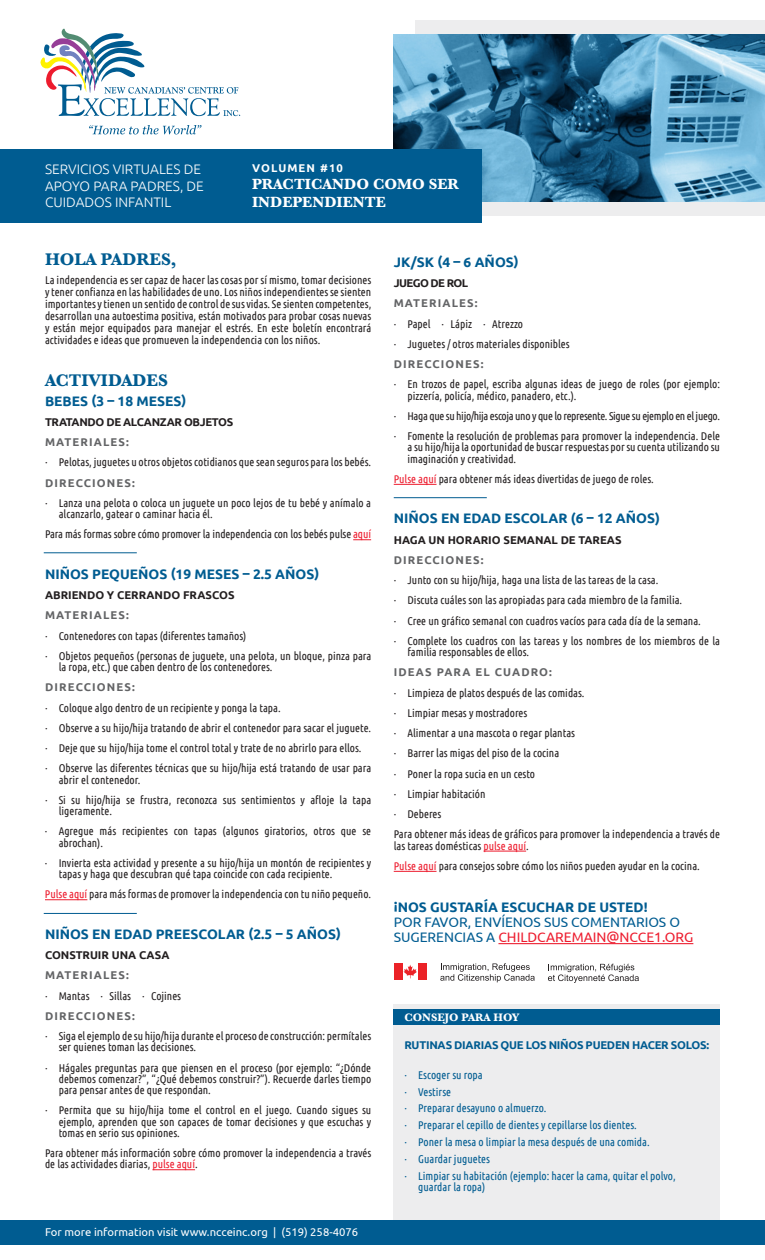
<style>
.page{position:relative;width:765px;height:1260px;background:#fff}
.page>*{position:absolute;margin:0;border:0;box-sizing:border-box;transform-origin:0 0}
.t1{font:700 17.5px "Baskerville";color:#005c91}
.t2{font:700 15.25px/18.4px "Baskerville";color:#fff}
.t3{font:700 13.75px "Ubuntu";color:#005c91}
.t4{font:13.75px/15px "Ubuntu";color:#005c91}
.t5{font:300 13.75px/16.5px "Ubuntu";color:#fff}
.t6{font:11.25px/20.2px "Ubuntu Condensed";color:#231f20}
.t7{font:11.25px/16.9px "Ubuntu Condensed";color:#005c91}
.t8{font:700 11.25px "Ubuntu";letter-spacing:.1em;color:#636466}
.t9{font:700 11.25px "Ubuntu";color:#231f20}
.t10{font:11.25px "Ubuntu";color:#fff}
.t11{font:700 11.25px "Ubuntu";letter-spacing:-.02em;color:#005c91}
.t12{font:700 11.25px "Ubuntu";letter-spacing:-.03em;color:#231f20}
.t13{font:700 11.25px "Baskerville";color:#fff}
.t14{font:700 11.25px "Ubuntu";letter-spacing:-.05em;color:#231f20}
.t15{font:700 11.25px "Ubuntu";letter-spacing:.1em;color:#fff}
.s1{color:#ed1c2e}
</style>
<div class="page">
<svg style="left:353px;top:539px;width:18px;height:1px"></svg>
<hr style="left:45px;top:899px;width:42px;height:1px;background:#ed1c2e">
<hr style="left:152px;top:1169px;width:43px;height:1px;background:#ed1c2e">
<hr style="left:394px;top:484px;width:43px;height:1px;background:#ed1c2e">
<hr style="left:484px;top:851px;width:42px;height:1px;background:#ed1c2e">
<hr style="left:394px;top:871px;width:43px;height:1px;background:#ed1c2e">
<div style="left:415px;top:20px;width:350px;height:195px;background:#ededee"></div>
<img style="left:394px;top:34px;width:371px;height:167px">
<div style="left:0;top:149px;width:482px;height:73px;background:#005c91"></div>
<div style="left:0;top:1220px;width:765px;height:25px;background:#005c91"></div>
<svg style="left:40px;top:29px;width:200px;height:87px"></svg>
<svg style="left:89px;top:125px;width:113px;height:9px"></svg>
<hr style="left:44px;top:552px;width:93px;height:1px;background:#005c91">
<hr style="left:394px;top:497px;width:93px;height:1px;background:#005c91">
<hr style="left:44px;top:913px;width:93px;height:1px;background:#005c91">
<hr style="left:498px;top:943px;width:195px;height:1px;background:#ed1c2e">
<div style="left:394px;top:1004px;width:326px;height:216px;background:#ededee"></div>
<div style="left:394px;top:1009px;width:326px;height:16px;background:#005c91"></div>
<svg style="left:440px;top:963px;width:95px;height:19px"></svg>
<svg style="left:548px;top:964px;width:91px;height:19px"></svg>
<svg style="left:403px;top:965px;width:14px;height:13px"></svg>
<div style="left:394px;top:963px;width:8px;height:17px;background:#eb2227"></div>
<div style="left:418px;top:963px;width:9px;height:17px;background:#eb2227"></div>
<p class="t5" style="left:45px;top:161px;width:160px">SERVICIOS VIRTUALES DE<br>APOYO PARA PADRES, DE<br>CUIDADOS INFANTIL</p>
<p class="t15" style="left:252px;top:161px;width:92px">VOLUMEN #10</p>
<h2 class="t2" style="left:252px;top:175px;width:208px">PRACTICANDO COMO SER<br>INDEPENDIENTE</h2>
<h1 class="t1" style="left:45px;top:247px;width:133px">HOLA PADRES,</h1>
<p class="t6" style="left:45px;top:274px;width:328px;line-height:11.9px;text-align:justify">La independencia es ser capaz de hacer las cosas por sí mismo, tomar decisiones ytenerconfianza en las habilidades de uno. Los niñosindependientesse sienten importantes y tienen un sentido de control de sus vidas. Se sienten competentes, desarrollan una autoestima positiva, están motivados para probar cosas nuevas y están mejor equipados para manejar el estrés. En este boletín encontrará actividades e ideas que promueven la independencia con los niños.</p>
<h1 class="t1" style="left:45px;top:368px;width:125px">ACTIVIDADES</h1>
<p class="t3" style="left:45px;top:392px;width:143px">BEBES (3 – 18 MESES)</p>
<p class="t12" style="left:45px;top:414px;width:190px">TRATANDO DE ALCANZAR OBJETOS</p>
<p class="t8" style="left:45px;top:435px;width:85px">MATERIALES:</p>
<p class="t6" style="left:45px;top:452px;width:328px">· Pelotas, juguetes u otros objetos cotidianos que sean seguros para los bebés.</p>
<p class="t8" style="left:45px;top:475px;width:91px">DIRECCIONES:</p>
<p class="t6" style="left:59px;top:497px;width:314px;line-height:11.2px;text-indent:-14px">· Lanza una pelota o coloca un juguete un poco lejos de tu bebé y anímalo a alcanzarlo, gatear o caminar hacia él.</p>
<p class="t6" style="left:45px;top:524px;width:328px">Para más formas sobre cómo promover la independencia con los bebés pulse <span class="s1">aquí</span></p>
<p class="t3" style="left:45px;top:565px;width:276px">NIÑOS PEQUEÑOS (19 MESES – 2.5 AÑOS)</p>
<p class="t9" style="left:45px;top:588px;width:191px">ABRIENDO Y CERRANDO FRASCOS</p>
<p class="t8" style="left:45px;top:608px;width:85px">MATERIALES:</p>
<p class="t6" style="left:45px;top:625px;width:328px">· Contenedores con tapas (diferentes tamaños)<br>· Objetos pequeños (personas de juguete, una pelota, un bloque, pinza para</p>
<p class="t6" style="left:59px;top:657px;width:215px">la ropa, etc.) que caben dentro de los contenedores.</p>
<p class="t8" style="left:45px;top:680px;width:91px">DIRECCIONES:</p>
<p class="t6" style="left:45px;top:697px;width:328px">· Coloque algo dentro de un recipiente y ponga la tapa.<br>· Observe a su hijo/hija tratando de abrir el contenedor para sacar el juguete. · Deje que su hijo/hija tome el control total y trate de no abrirlo para ellos.<br>· Observe las diferentes técnicas que su hijo/hija está tratando de usar para</p>
<p class="t6" style="left:45px;top:769px;width:328px;text-indent:14px">abrir el contenedor.<br>· Si su hijo/hija se frustra, reconozca sus sentimientos y afloje la tapa</p>
<p class="t6" style="left:45px;top:801px;width:328px;text-indent:14px">ligeramente.<br>· Agregue más recipientes con tapas (algunos giratorios, otros que se</p>
<p class="t6" style="left:45px;top:832px;width:328px;text-indent:14px">abrochan).<br>· Invierta esta actividad y presente a su hijo/hija un montón de recipientes y</p>
<p class="t6" style="left:45px;top:864px;width:328px;text-indent:14px">tapas y haga que descubran qué tapa coincide con cada recipiente.<br><span class="s1">Pulse aquí</span> para más formas de promover la independencia con tu niño pequeño.</p>
<p class="t3" style="left:45px;top:925px;width:297px">NIÑOS EN EDAD PREESCOLAR (2.5 – 5 AÑOS)</p>
<p class="t9" style="left:45px;top:948px;width:126px">CONSTRUIR UNA CASA</p>
<p class="t8" style="left:45px;top:968px;width:85px">MATERIALES:</p>
<p class="t6" style="left:45px;top:985px;width:138px">· Mantas · Sillas · Cojines</p>
<p class="t8" style="left:45px;top:1008px;width:91px">DIRECCIONES:</p>
<p class="t6" style="left:59px;top:1030px;width:314px;line-height:11.2px;text-indent:-14px">· Siga el ejemplo de su hijo/hija durante el proceso de construcción: permítales ser quienes toman las decisiones.</p>
<p class="t6" style="left:59px;top:1062px;width:314px;line-height:11.2px;text-align:justify;text-indent:-14px">· Hágales preguntas para que piensen en el proceso (por ejemplo: “¿Dónde debemos comenzar?”, “¿Qué debemos construir?”). Recuerde darles tiempo para pensar antes de que respondan.</p>
<p class="t6" style="left:59px;top:1104px;width:314px;line-height:11.2px;text-align:justify;text-indent:-14px">· Permita que su hijo/hija tome el control en el juego. Cuando sigues su ejemplo, aprenden que son capaces de tomar decisiones y que escuchas y tomas en serio sus opiniones.</p>
<p class="t6" style="left:45px;top:1147px;width:328px;line-height:11.2px">Para obtener más información sobre cómo promover la independencia a través de las actividades diarias, <span class="s1">pulse aquí</span>.</p>
<p class="t10" style="left:45px;top:1225px;width:315px">For more information visit www.ncceinc.org | (519) 258-4076</p>
<p class="t3" style="left:394px;top:253px;width:126px">JK/SK (4 – 6 AÑOS)</p>
<p class="t14" style="left:394px;top:276px;width:76px">JUEGO DE ROL</p>
<p class="t8" style="left:394px;top:296px;width:85px">MATERIALES:</p>
<p class="t6" style="left:394px;top:313px;width:177px">· Papel · Lápiz · Atrezzo<br>· Juguetes / otros materiales disponibles</p>
<p class="t8" style="left:394px;top:357px;width:91px">DIRECCIONES:</p>
<p class="t6" style="left:407px;top:378px;width:314px;line-height:11.2px;text-indent:-14px">· En trozos de papel, escriba algunas ideas de juego de roles (por ejemplo: pizzería, policía, médico, panadero, etc.).</p>
<p class="t6" style="left:394px;top:405px;width:328px">· Haga que su hijo/hija escoja uno y que lo represente. Sigue su ejemplo en el juego. · Fomente la resolución de problemas para promover la independencia. Dele</p>
<p class="t6" style="left:407px;top:441px;width:314px;line-height:11.2px">a su hijo/hija la oportunidad de buscar respuestas por su cuenta utilizando su imaginación y creatividad.</p>
<p class="t6" style="left:394px;top:468px;width:262px"><span class="s1">Pulse aquí</span> para obtener más ideas divertidas de juego de roles.</p>
<p class="t3" style="left:394px;top:510px;width:268px">NIÑOS EN EDAD ESCOLAR (6 – 12 AÑOS)</p>
<p class="t9" style="left:394px;top:532px;width:230px">HAGA UN HORARIO SEMANAL DE TAREAS</p>
<p class="t8" style="left:394px;top:553px;width:91px">DIRECCIONES:</p>
<p class="t6" style="left:394px;top:570px;width:328px">· Junto con su hijo/hija, haga una lista de las tareas de la casa.<br>· Discuta cuáles son las apropiadas para cada miembro de la familia.<br>· Cree un gráfico semanal con cuadros vacíos para cada día de la semana.<br>· Complete los cuadros con las tareas y los nombres de los miembros de la</p>
<p class="t6" style="left:407px;top:642px;width:123px">familia responsables de ellos.</p>
<p class="t8" style="left:394px;top:665px;width:160px">IDEAS PARA EL CUADRO:</p>
<p class="t6" style="left:394px;top:682px;width:328px">· Limpieza de platos después de las comidas.<br>· Limpiar mesas y mostradores<br>· Alimentar a una mascota o regar plantas<br>· Barrer las migas del piso de la cocina<br>· Poner la ropa sucia en un cesto<br>· Limpiar habitación<br>· Deberes<br>Para obtener más ideas de gráficos para promover la independencia a través de</p>
<p class="t6" style="left:394px;top:835px;width:308px">las tareas domésticas <span class="s1">pulse aquí</span>.<br><span class="s1">Pulse aquí</span> para consejos sobre cómo los niños pueden ayudar en la cocina.</p>
<p class="t3" style="left:394px;top:898px;width:255px">¡NOS GUSTARÍA ESCUCHAR DE USTED!</p>
<p class="t4" style="left:394px;top:914px;width:301px">POR FAVOR, ENVÍENOS SUS COMENTARIOS O<br>SUGERENCIAS A <span class="s1">CHILDCAREMAIN@NCCE1.ORG</span></p>
<p class="t13" style="left:404px;top:1009px;width:117px">CONSEJO PARA HOY</p>
<p class="t11" style="left:404px;top:1038px;width:306px">RUTINAS DIARIAS QUE LOS NIÑOS PUEDEN HACER SOLOS:</p>
<p class="t7" style="left:404px;top:1066px;width:273px">· Escoger su ropa<br>· Vestirse<br>· Preparar desayuno o almuerzo.<br>· Preparar el cepillo de dientes y cepillarse los dientes.<br>· Poner la mesa o limpiar la mesa después de una comida.<br>· Guardar juguetes<br>· Limpiar su habitación (ejemplo: hacer la cama, quitar el polvo,</p>
<p class="t7" style="left:418px;top:1178px;width:69px">guardar la ropa)</p>
</div>
